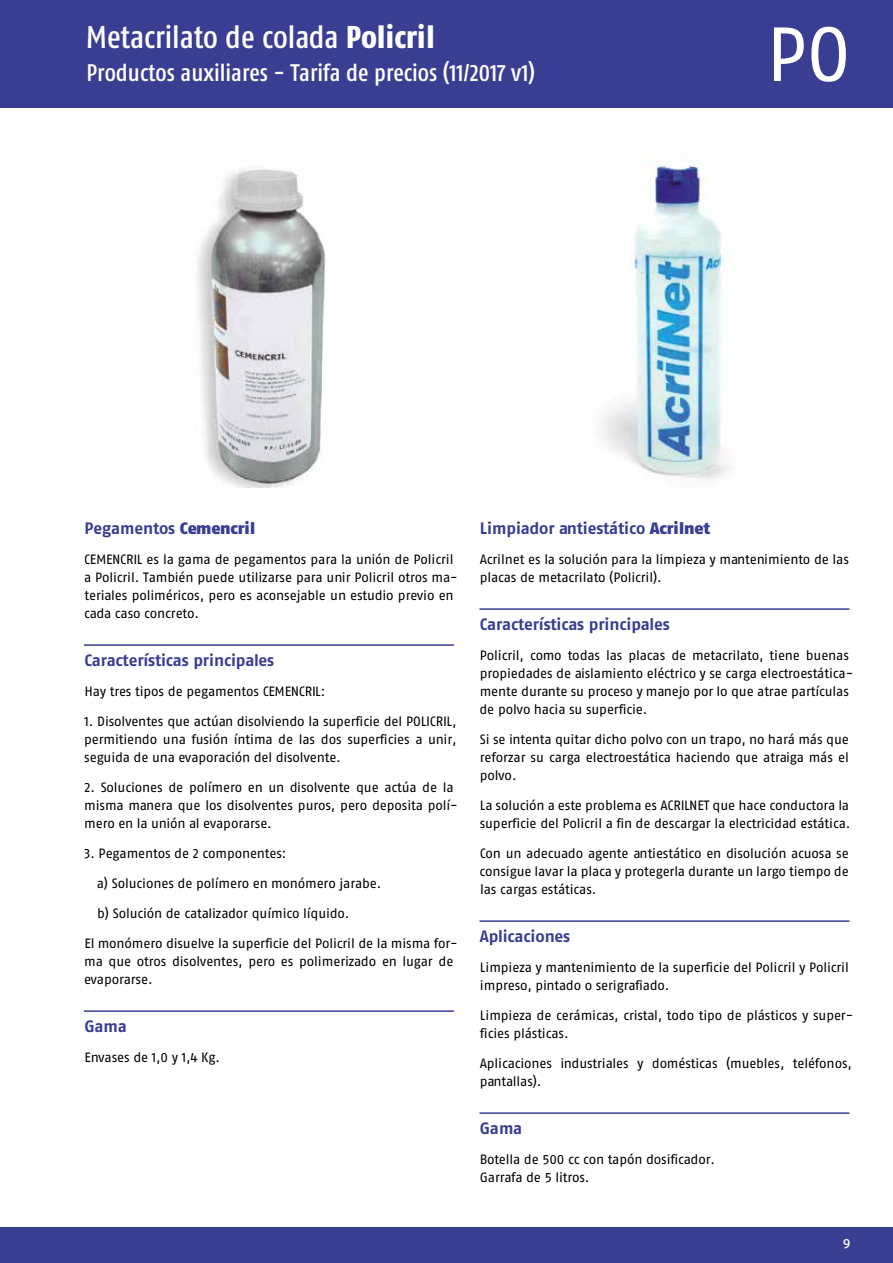
<style>
.page{position:relative;width:893px;height:1263px;background:#fff}
.page>*{position:absolute;margin:0;border:0;box-sizing:border-box;transform-origin:0 0}
.t1{font:76.5px "Fago No Regular LF";color:#fff}
.t2{font:31.5px "Fago Co Med Lf";color:#fff}
.t3{font:24px "Fago Co Med Lf";color:#fff}
.t4{font:16.5px "Fago No Bold Lf";letter-spacing:-.01em;color:#393e92}
.t5{font:13.5px/18px "Fago No Regular LF";letter-spacing:-.01em;color:#000}
.t6{font:13.5px "Fago No Med Lf";color:#fff}
.s1{font-family:"Fago Co Exb Lf"}
.s2{font-family:"Fago No Black Lf"}
</style>
<div class="page">
<div style="left:0;top:0;width:893px;height:108px;background:#393e92"></div>
<div style="left:0;top:1227px;width:893px;height:36px;background:#393e92"></div>
<hr style="left:479px;top:608px;width:370px;height:2px;background:#393e92">
<hr style="left:479px;top:920px;width:370px;height:2px;background:#393e92">
<hr style="left:479px;top:1112px;width:370px;height:2px;background:#393e92">
<hr style="left:84px;top:644px;width:370px;height:2px;background:#393e92">
<hr style="left:84px;top:1010px;width:370px;height:2px;background:#393e92">
<img style="left:197px;top:169px;width:129px;height:319px">
<img style="left:603px;top:156px;width:128px;height:324px">
<h2 class="t2" style="left:86px;top:19px;width:350px">Metacrilato de colada <span class="s1">Policril</span></h2>
<h3 class="t3" style="left:86px;top:59px;width:450px">Productos auxiliares - Tarifa de precios (11/2017 v1)</h3>
<h1 class="t1" style="left:766px;top:11px;width:86px">PO</h1>
<p class="t4" style="left:84px;top:519px;width:172px">Pegamentos <span class="s2">Cemencril</span></p>
<p class="t5" style="left:84px;top:550px;width:375px">CEMENCRIL es la gama de pegamentos para la unión de Policril a Policril. También puede utilizarse para unir Policril otros ma&shy;teriales poliméricos, pero es aconsejable un estudio previo en cada caso concreto.</p>
<p class="t4" style="left:84px;top:651px;width:191px">Características principales</p>
<p class="t5" style="left:84px;top:682px;width:242px">Hay tres tipos de pegamentos CEMENCRIL:</p>
<p class="t5" style="left:84px;top:712px;width:374px;text-align:justify">1. Disolventes que actúan disolviendo la superficie del POLICRIL, permitiendo una fusión íntima de las dos superficies a unir, seguida de una evaporación del disolvente.</p>
<p class="t5" style="left:84px;top:778px;width:375px">2. Soluciones de polímero en un disolvente que actúa de la misma manera que los disolventes puros, pero deposita polí&shy;mero en la unión al evaporarse.</p>
<p class="t5" style="left:84px;top:844px;width:204px">3. Pegamentos de 2 componentes:</p>
<p class="t5" style="left:97px;top:874px;width:286px">a) Soluciones de polímero en monómero jarabe.</p>
<p class="t5" style="left:97px;top:904px;width:254px">b) Solución de catalizador químico líquido.</p>
<p class="t5" style="left:84px;top:934px;width:375px">El monómero disuelve la superficie del Policril de la misma for&shy;ma que otros disolventes, pero es polimerizado en lugar de evaporarse.</p>
<p class="t4" style="left:84px;top:1017px;width:44px">Gama</p>
<p class="t5" style="left:84px;top:1048px;width:137px">Envases de 1,0 y 1,4 Kg.</p>
<p class="t4" style="left:480px;top:519px;width:232px">Limpiador antiestático <span class="s2">Acrilnet</span></p>
<p class="t5" style="left:480px;top:550px;width:371px">Acrilnet es la solución para la limpieza y mantenimiento de las placas de metacrilato (Policril).</p>
<p class="t4" style="left:480px;top:615px;width:191px">Características principales</p>
<p class="t5" style="left:479px;top:646px;width:375px">Policril, como todas las placas de metacrilato, tiene buenas propiedades de aislamiento eléctrico y se carga electroestática&shy;mente durante su proceso y manejo por lo que atrae partículas de polvo hacia su superficie.</p>
<p class="t5" style="left:480px;top:730px;width:371px;text-align:justify">Si se intenta quitar dicho polvo con un trapo, no hará más que reforzar su carga electroestática haciendo que atraiga más el polvo.</p>
<p class="t5" style="left:480px;top:796px;width:372px">La solución a este problema es ACRILNET que hace conductora la superficie del Policril a fin de descargar la electricidad estática.</p>
<p class="t5" style="left:479px;top:844px;width:371px;text-align:justify">Con un adecuado agente antiestático en disolución acuosa se consigue lavar la placa y protegerla durante un largo tiempo de las cargas estáticas.</p>
<p class="t4" style="left:480px;top:927px;width:92px">Aplicaciones</p>
<p class="t5" style="left:480px;top:958px;width:371px">Limpieza y mantenimiento de la superficie del Policril y Policril impreso, pintado o serigrafiado.</p>
<p class="t5" style="left:480px;top:1006px;width:375px">Limpieza de cerámicas, cristal, todo tipo de plásticos y super&shy;ficies plásticas.</p>
<p class="t5" style="left:480px;top:1054px;width:374px">Aplicaciones industriales y domésticas (muebles, teléfonos, pantallas).</p>
<p class="t4" style="left:480px;top:1119px;width:44px">Gama</p>
<p class="t5" style="left:480px;top:1150px;width:237px">Botella de 500 cc con tapón dosificador.<br>Garrafa de 5 litros.</p>
<p class="t6" style="left:843px;top:1236px;width:9px">9</p>
</div>
